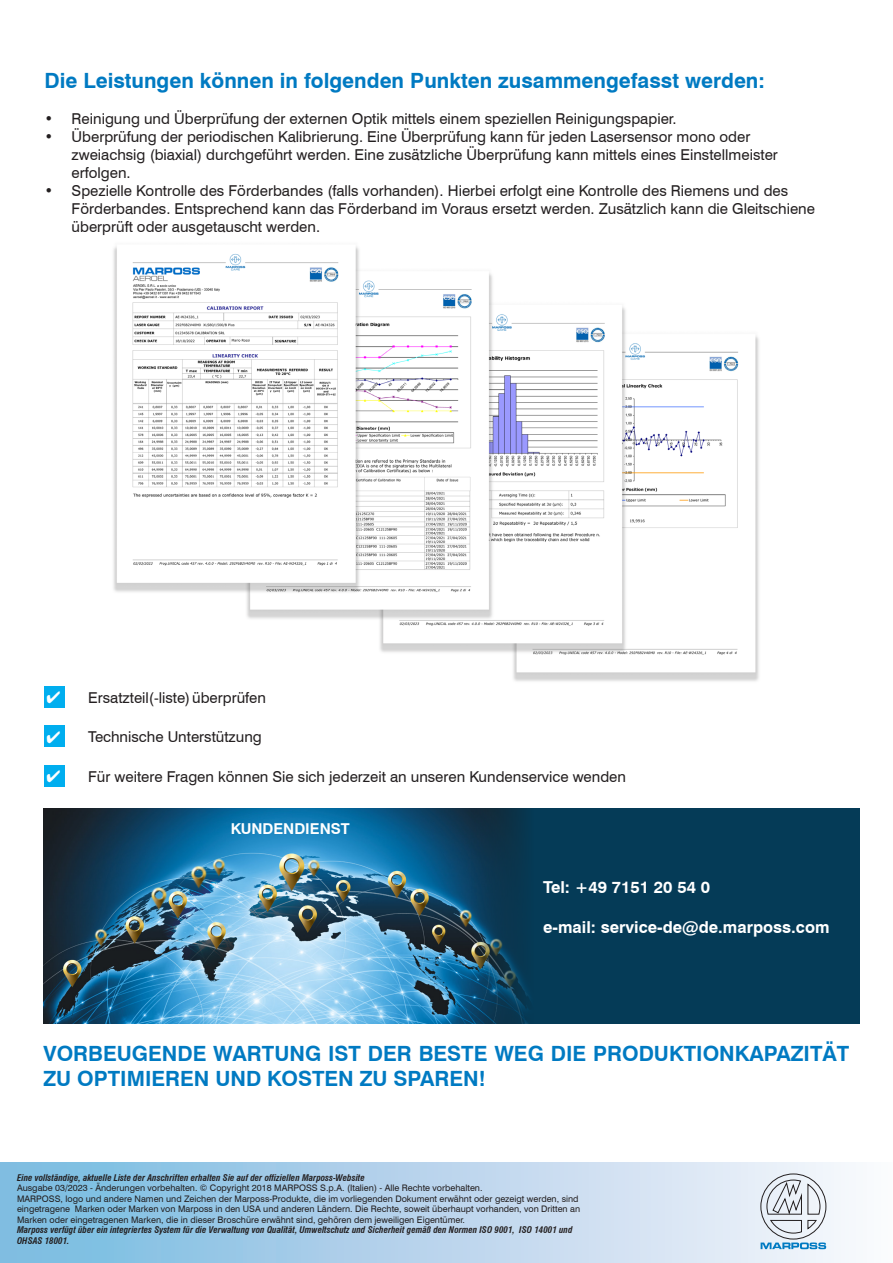
<style>
.page{position:relative;width:893px;height:1263px;background:#fff}
.page>*{position:absolute;margin:0;border:0;box-sizing:border-box;transform-origin:0 0}
.Didascalia{font:700 21px/25.2px "Swiss 721 BT";color:#007ac2}
.Didascalia-2{font:700 16.5px "Swiss 721 BT";color:#fff}
.Didascalia-3{font:16.5px "Dixieland Normal";color:#fff}
.Didascalia-4{font:15px/18px "Swiss 721 BT";color:#231f20}
.Didascalia-5{font:700 15px "Swiss 721 BT";color:#fff}
.Testo_piedino{font:9px/10.5px "Swiss 721 BT";color:#231f20}
.Testo_piedino_eviden{font:italic 700 condensed 9px/10.5px "Swiss 721 BT";color:#231f20}
</style>
<div class="page">
<img style="left:113px;top:246px;width:646px;height:435px">
<div style="left:44px;top:808px;width:816px;height:215px;background:#053b57"></div>
<img style="left:44px;top:808px;width:484px;height:215px">
<div style="left:0;top:1162px;width:893px;height:101px;background:linear-gradient(to right,#78b8df,#fcf7fc)"></div>
<svg style="left:760px;top:1173px;width:67px;height:76px"></svg>
<div style="left:44px;top:686px;width:21px;height:22px;background:#00aeef"></div>
<div style="left:44px;top:765px;width:21px;height:22px;background:#00aeef"></div>
<div style="left:44px;top:725px;width:21px;height:22px;background:#00aeef"></div>
<p class="Didascalia" style="left:45px;top:67px;width:722px">Die Leistungen können in folgenden Punkten zusammengefasst werden:</p>
<p class="Didascalia-4" style="left:45px;top:109px;width:633px">• Reinigung und Überprüfung der externen Optik mittels einem speziellen Reinigungspapier.</p>
<p class="Didascalia-4" style="left:72px;top:127px;width:708px;text-indent:-27px">• Überprüfung der periodischen Kalibrierung. Eine Überprüfung kann für jeden Lasersensor mono oder zweiachsig (biaxial) durchgeführt werden. Eine zusätzliche Überprüfung kann mittels eines Einstellmeister erfolgen.</p>
<p class="Didascalia-4" style="left:72px;top:181px;width:745px;text-indent:-27px">• Spezielle Kontrolle des Förderbandes (falls vorhanden). Hierbei erfolgt eine Kontrolle des Riemens und des<br>Förderbandes. Entsprechend kann das Förderband im Voraus ersetzt werden. Zusätzlich kann die Gleitschiene überprüft oder ausgetauscht werden.</p>
<p class="Didascalia-3" style="left:46px;top:689px;width:16px">4</p>
<p class="Didascalia-3" style="left:46px;top:729px;width:16px">4</p>
<p class="Didascalia-3" style="left:46px;top:769px;width:16px">4</p>
<p class="Didascalia-4" style="left:88px;top:688px;width:179px">Ersatzteil(-liste) überprüfen</p>
<p class="Didascalia-4" style="left:88px;top:727px;width:175px">Technische Unterstützung</p>
<p class="Didascalia-4" style="left:88px;top:767px;width:539px">Für weitere Fragen können Sie sich jederzeit an unseren Kundenservice wenden</p>
<p class="Didascalia-5" style="left:231px;top:818px;width:121px">KUNDENDIENST</p>
<p class="Didascalia-2" style="left:543px;top:876px;width:168px">Tel: +49 7151 20 54 0</p>
<p class="Didascalia-2" style="left:543px;top:915px;width:288px">e-mail: service-de@de.marposs.com</p>
<p class="Didascalia" style="left:44px;top:1040px;width:807px">VORBEUGENDE WARTUNG IST DER BESTE WEG DIE PRODUKTIONKAPAZITÄT<br>ZU OPTIMIEREN UND KOSTEN ZU SPAREN!</p>
<p class="Testo_piedino_eviden" style="left:17px;top:1172px;width:349px">Eine vollständige, aktuelle Liste der Anschriften erhalten Sie auf der offiziellen Marposs-Website</p>
<p class="Testo_piedino" style="left:17px;top:1182px;width:467px">Ausgabe 03/2023 - Änderungen vorbehalten. © Copyright 2018 MARPOSS S.p.A. (Italien) - Alle Rechte vorbehalten.</p>
<p class="Testo_piedino" style="left:17px;top:1193px;width:565px">MARPOSS, logo und andere Namen und Zeichen der Marposs-Produkte, die im vorliegenden Dokument erwähnt oder gezeigt werden, sind eingetragene Marken oder Marken von Marposs in den USA und anderen Ländern. Die Rechte, soweit überhaupt vorhanden, von Dritten an<br>Marken oder eingetragenen Marken, die in dieser Broschüre erwähnt sind, gehören dem jeweiligen Eigentümer.</p>
<p class="Testo_piedino_eviden" style="left:17px;top:1224px;width:557px">Marposs verfügt über ein integriertes System für die Verwaltung von Qualität, Umweltschutz und Sicherheit gemäß den Normen ISO 9001, ISO 14001 und<br>OHSAS 18001.</p>
</div>
